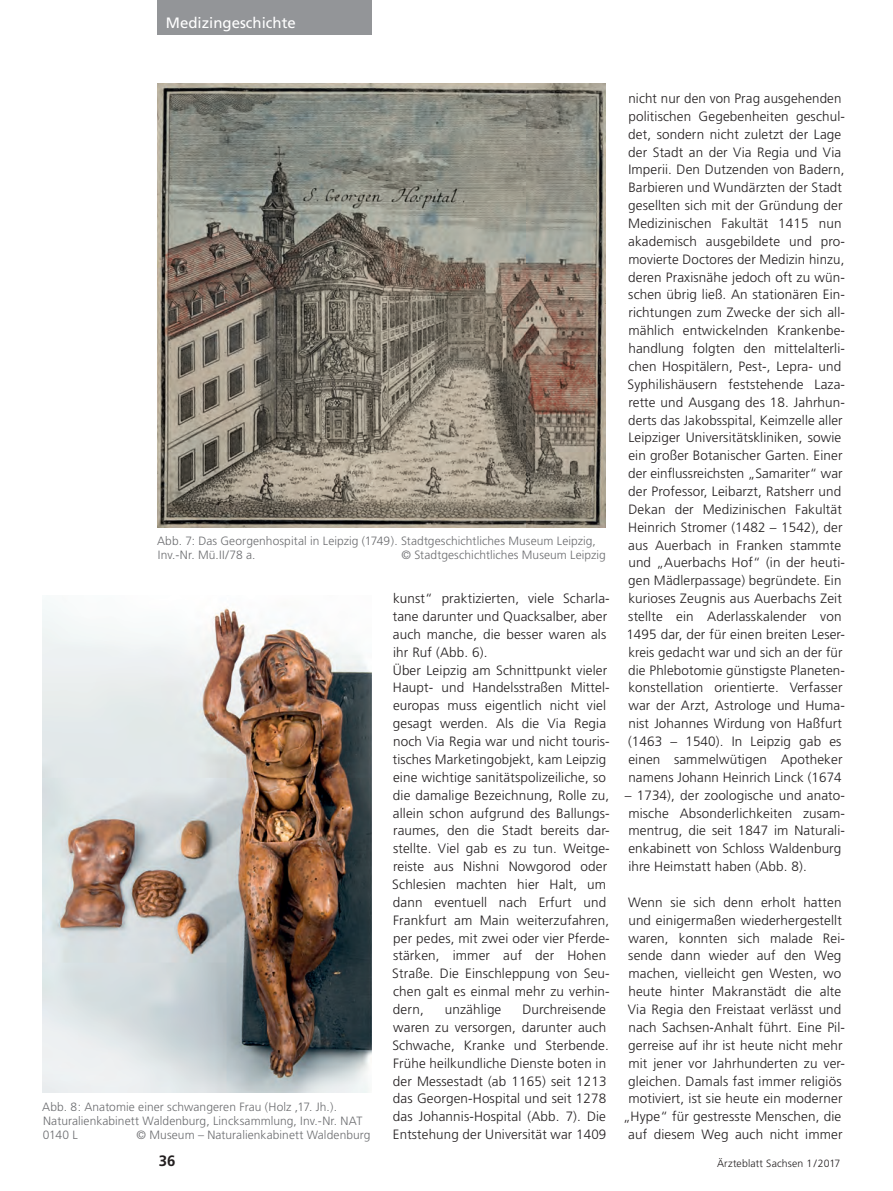
<style>
.page{position:relative;width:893px;height:1191px;background:#fff}
.page>*{position:absolute;margin:0;border:0;box-sizing:border-box;transform-origin:0 0}
.t1{font:15px "Frutiger";color:#fff}
.t2{font:700 15px "Frutiger";color:#231f20}
.t3{font:300 13.5px/17.9px "Frutiger";letter-spacing:.01em;color:#231f20}
.t4{font:300 12px/14.2px "Frutiger";letter-spacing:.005em;color:#6c6d70}
.t5{font:300 10.5px "Frutiger";letter-spacing:.01em;color:#231f20}
</style>
<div class="page">
<div style="left:157px;top:0;width:214px;height:34px;background:#939598"></div>
<img style="left:43px;top:605px;width:328px;height:487px">
<img style="left:157px;top:84px;width:448px;height:443px">
<p class="t1" style="left:166px;top:14px;width:132px">Medizingeschichte</p>
<p class="t4" style="left:157px;top:534px;width:440px">Abb. 7: Das Georgenhospital in Leipzig (1749). Stadtgeschichtliches Museum Leipzig,<br>Inv.-Nr. Mü.II/78 a.</p>
<p class="t4" style="left:401px;top:548px;width:206px">© Stadtgeschichtliches Museum Leipzig</p>
<p class="t4" style="left:42px;top:1099px;width:322px">Abb. 8: Anatomie einer schwangeren Frau (Holz ,17. Jh.).<br>Naturalienkabinett Waldenburg, Lincksammlung, Inv.-Nr. NAT<br>0140 L</p>
<p class="t4" style="left:137px;top:1127px;width:235px">© Museum – Naturalienkabinett Waldenburg</p>
<p class="t3" style="left:392px;top:589px;width:219px">kunst“ praktizierten, viele Scharla&shy;tane darunter und Quacksalber, aber auch manche, die besser waren als ihr Ruf (Abb. 6).<br>Über Leipzig am Schnittpunkt vieler Haupt- und Handelsstraßen Mittel&shy;europas muss eigentlich nicht viel gesagt werden. Als die Via Regia noch Via Regia war und nicht touris&shy;tisches Marketingobjekt, kam Leipzig eine wichtige sanitätspolizeiliche, so die damalige Bezeichnung, Rolle zu, allein schon aufgrund des Ballungs&shy;raumes, den die Stadt bereits dar&shy;stellte. Viel gab es zu tun. Weitge&shy;reiste aus Nishni Nowgorod oder Schlesien machten hier Halt, um dann eventuell nach Erfurt und Frankfurt am Main weiterzufahren, per pedes, mit zwei oder vier Pferde&shy;stärken, immer auf der Hohen Straße. Die Einschleppung von Seu&shy;chen galt es einmal mehr zu verhin&shy;dern,</p>
<p class="t3" style="left:392px;top:1000px;width:218px;text-indent:130px">Durchreisende waren zu versorgen, darunter auch<br>Schwache, Kranke und Sterbende.<br>Frühe heilkundliche Dienste boten in der Messestadt (ab 1165) seit 1213 das Georgen-Hospital und seit 1278 das Johannis-Hospital (Abb. 7). Die<br>Entstehung der Universität war 1409</p>
<p class="t3" style="left:445px;top:1000px;width:58px">unzählige</p>
<p class="t3" style="left:626px;top:89px;width:220px">nicht nur den von Prag ausgehenden politischen Gegebenheiten geschul&shy;det, sondern nicht zuletzt der Lage der Stadt an der Via Regia und Via Imperii. Den Dutzenden von Badern, Barbieren und Wundärzten der Stadt gesellten sich mit der Gründung der Medizinischen Fakultät 1415 nun akademisch ausgebildete und pro&shy;movierte Doctores der Medizin hinzu, deren Praxisnähe jedoch oft zu wün&shy;schen übrig ließ. An stationären Ein&shy;richtungen zum Zwecke der sich all&shy;mählich entwickelnden Krankenbe&shy;handlung folgten den mittelalterli&shy;chen Hospitälern, Pest-, Lepra- und Syphilishäusern feststehende Laza&shy;rette und Ausgang des 18. Jahrhun&shy;derts das Jakobsspital, Keimzelle aller Leipziger Universitätskliniken, sowie ein großer Botanischer Garten. Einer der einflussreichsten „Samariter“ war der Professor, Leibarzt, Ratsherr und Dekan der Medizinischen Fakultät Heinrich Stromer (1482 – 1542), der aus Auerbach in Franken stammte und „Auerbachs Hof“ (in der heuti&shy;gen Mädlerpassage) begründete. Ein kurioses Zeugnis aus Auerbachs Zeit stellte ein Aderlasskalender von 1495 dar, der für einen breiten Leser&shy;kreis gedacht war und sich an der für die Phlebotomie günstigste Planeten&shy;konstellation orientierte. Verfasser war der Arzt, Astrologe und Huma&shy;nist Johannes Wirdung von Haßfurt (1463 – 1540). In Leipzig gab es einen sammelwütigen Apotheker namens Johann Heinrich Linck (1674</p>
<p class="t3" style="left:625px;top:786px;width:222px">– 1734), der zoologische und anato&shy;mische Absonderlichkeiten zusam&shy;mentrug, die seit 1847 im Naturali&shy;enkabinett von Schloss Waldenburg ihre Heimstatt haben (Abb. 8).</p>
<p class="t3" style="left:623px;top:893px;width:224px;text-align:center">Wenn sie sich denn erholt hatten und einigermaßen wiederhergestellt waren, konnten sich malade Rei&shy;sende dann wieder auf den Weg machen, vielleicht gen Westen, wo heute hinter Makranstädt die alte Via Regia den Freistaat verlässt und nach Sachsen-Anhalt führt. Eine Pil&shy;gerreise auf ihr ist heute nicht mehr mit jener vor Jahrhunderten zu ver&shy;gleichen. Damals fast immer religiös motiviert, ist sie heute ein moderner „Hype“ für gestresste Menschen, die auf diesem Weg auch nicht immer</p>
<p class="t2" style="left:159px;top:1151px;width:18px">36</p>
<p class="t5" style="left:717px;top:1157px;width:125px">Ärzteblatt Sachsen 1/2017</p>
</div>
